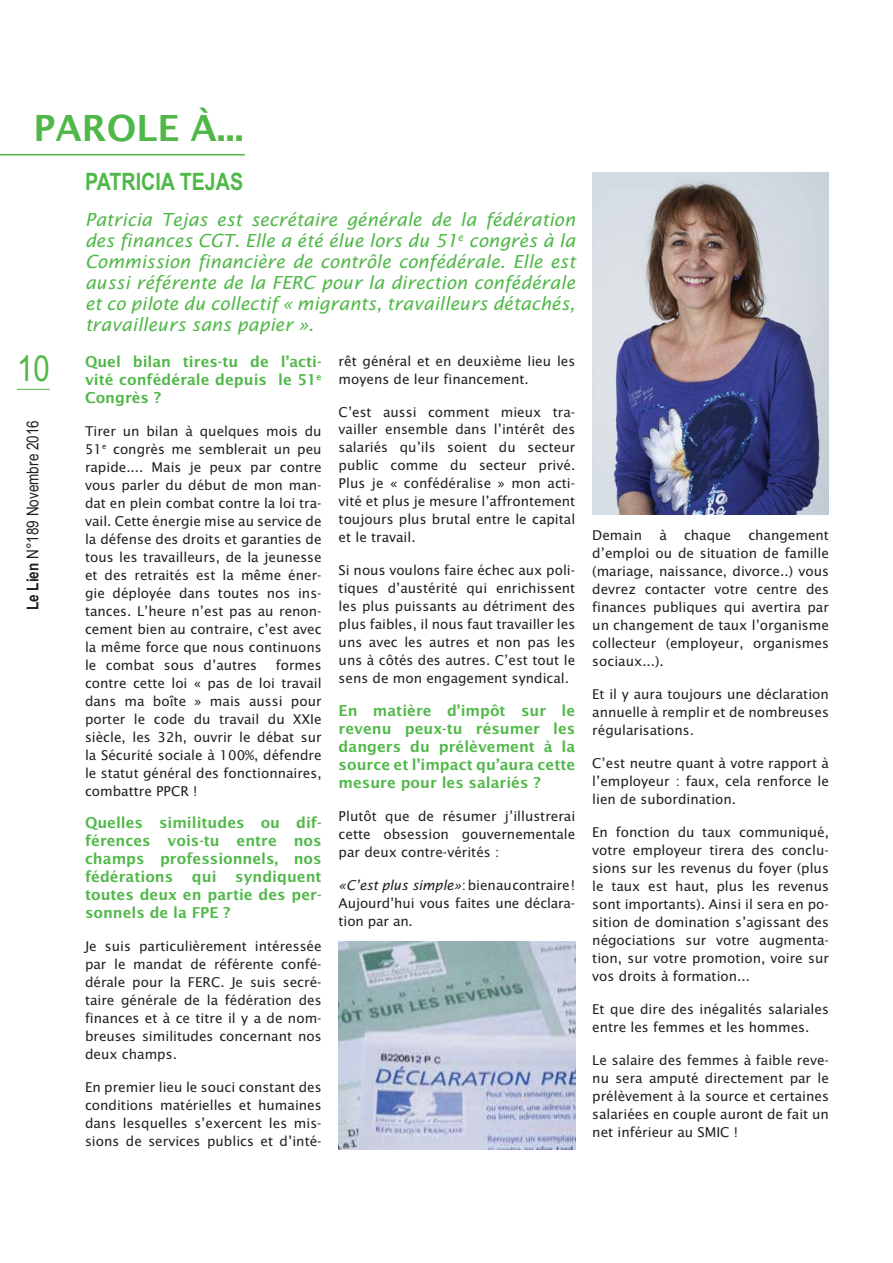
<style>
.page{position:relative;width:893px;height:1263px;background:#fff}
.page>*{position:absolute;margin:0;border:0;box-sizing:border-box;transform-origin:0 0}
.t1{font:600 36px "Lucida Sans";color:#50b848}
.t2{font:36px "Arial Narrow";color:#50b848}
.t3{font:700 24px "Arial Narrow";color:#50b848}
.t4{font:italic 18px/21px "Lucida Sans";color:#50b848;text-align:justify}
.t5{font:16.5px "Arial Narrow";color:#231f20}
.t6{font:600 15px/18px "Lucida Sans";color:#50b848;text-align:justify}
.t7{font:13.5px/18px "Lucida Sans";color:#231f20;text-align:justify}
.s1{font-weight:700}
.s2{font-style:italic}
</style>
<div class="page">
<hr style="left:0;top:154px;width:245px;height:1px;background:#50b848">
<hr style="left:17px;top:389px;width:33px;height:1px;background:#50b848">
<img style="left:592px;top:173px;width:237px;height:342px">
<img style="left:339px;top:942px;width:236px;height:208px">
<h1 class="t1" style="left:33px;top:113px;width:212px">PAROLE À...</h1>
<h1 class="t2" style="left:17px;top:348px;width:34px">10</h1>
<p class="t5" style="left:23px;top:610px;width:192px;rotate:-90deg"><span class="s1">Le Lien</span> N°189 Novembre 2016</p>
<h2 class="t3" style="left:85px;top:168px;width:160px">PATRICIA TEJAS</h2>
<p class="t4" style="left:85px;top:210px;width:492px">Patricia Tejas est secrétaire générale de la fédération des finances CGT. Elle a été élue lors du 51<sup>e</sup> congrès à la Commission financière de contrôle confédérale. Elle est aussi référente de la FERC pour la direction confédérale et co pilote du collectif « migrants, travailleurs détachés, travailleurs sans papier ».</p>
<p class="t6" style="left:85px;top:353px;width:238px">Quel bilan tires-tu de l’acti&shy;vité confédérale depuis le 51<sup>e </sup>Congrès ?</p>
<p class="t7" style="left:85px;top:423px;width:238px">Tirer un bilan à quelques mois du 51<sup>e</sup> congrès me semblerait un peu rapide.... Mais je peux par contre vous parler du début de mon man&shy;dat en plein combat contre la loi tra&shy;vail. Cette énergie mise au service de la défense des droits et garanties de tous les travailleurs, de la jeunesse et des retraités est la même éner&shy;gie déployée dans toutes nos ins&shy;tances. L’heure n’est pas au renon&shy;cement bien au contraire, c’est avec la même force que nous continuons le combat sous d’autres</p>
<p class="t7" style="left:85px;top:657px;width:238px;text-indent:191px">formes contre cette loi « pas de loi travail dans ma boîte » mais aussi pour porter le code du travail du XXIe siècle, les 32h, ouvrir le débat sur la Sécurité sociale à 100%, défendre le statut général des fonctionnaires, combattre PPCR !</p>
<p class="t6" style="left:85px;top:815px;width:238px">Quelles similitudes ou dif&shy;férences vois-tu entre nos champs professionnels, nos fédérations qui syndiquent toutes deux en partie des per&shy;sonnels de la FPE ?</p>
<p class="t7" style="left:85px;top:939px;width:238px">Je suis particulièrement intéressée par le mandat de référente confé&shy;dérale pour la FERC. Je suis secré&shy;taire générale de la fédération des finances et à ce titre il y a de nom&shy;breuses similitudes concernant nos deux champs.</p>
<p class="t7" style="left:85px;top:1079px;width:238px">En premier lieu le souci constant des conditions matérielles et humaines dans lesquelles s’exercent les mis&shy;sions de services publics et d’inté-</p>
<p class="t7" style="left:339px;top:353px;width:238px">rêt général et en deuxième lieu les moyens de leur financement.</p>
<p class="t7" style="left:339px;top:404px;width:238px">C’est aussi comment mieux tra&shy;vailler ensemble dans l’intérêt des salariés qu’ils soient du secteur public comme du secteur privé.<br>Plus je « confédéralise » mon acti&shy;vité et plus je mesure l’affrontement toujours plus brutal entre le capital et le travail.</p>
<p class="t7" style="left:339px;top:563px;width:238px">Si nous voulons faire échec aux poli&shy;tiques d’austérité qui enrichissent les plus puissants au détriment des plus faibles, il nous faut travailler les uns avec les autres et non pas les uns à côtés des autres. C’est tout le sens de mon engagement syndical.</p>
<p class="t6" style="left:339px;top:703px;width:238px">En matière d’impôt sur le revenu peux-tu résumer les dangers du prélèvement à la source et l’impact qu’aura cette mesure pour les salariés ?</p>
<p class="t7" style="left:339px;top:808px;width:238px">Plutôt que de résumer j’illustrerai cette obsession gouvernementale par deux contre-vérités :</p>
<p class="t7" style="left:339px;top:877px;width:238px"><span class="s2">« C’est plus simple »</span> : bien au contraire !<br>Aujourd’hui vous faites une déclara&shy;tion par an.</p>
<p class="t7" style="left:592px;top:527px;width:238px;text-indent:156px">changement d’emploi ou de situation de famille (mariage, naissance, divorce..) vous devrez contacter votre centre des finances publiques qui avertira par un changement de taux l’organisme collecteur (employeur, organismes sociaux...).</p>
<p class="t7" style="left:592px;top:686px;width:238px">Et il y aura toujours une déclaration annuelle à remplir et de nombreuses régularisations.</p>
<p class="t7" style="left:592px;top:755px;width:238px">C’est neutre quant à votre rapport à l’employeur : faux, cela renforce le lien de subordination.</p>
<p class="t7" style="left:592px;top:824px;width:238px">En fonction du taux communiqué, votre employeur tirera des conclu&shy;sions sur les revenus du foyer (plus le taux est haut, plus les revenus sont importants). Ainsi il sera en po&shy;sition de domination s’agissant des négociations sur votre augmenta&shy;tion, sur votre promotion, voire sur vos droits à formation...</p>
<p class="t7" style="left:592px;top:1001px;width:238px">Et que dire des inégalités salariales entre les femmes et les hommes.</p>
<p class="t7" style="left:592px;top:1052px;width:238px">Le salaire des femmes à faible reve&shy;nu sera amputé directement par le prélèvement à la source et certaines salariées en couple auront de fait un net inférieur au SMIC !</p>
<p class="t7" style="left:592px;top:527px;width:51px">Demain</p>
<p class="t7" style="left:659px;top:527px;width:9px">à</p>
<p class="t7" style="left:684px;top:527px;width:49px">chaque</p>
</div>
